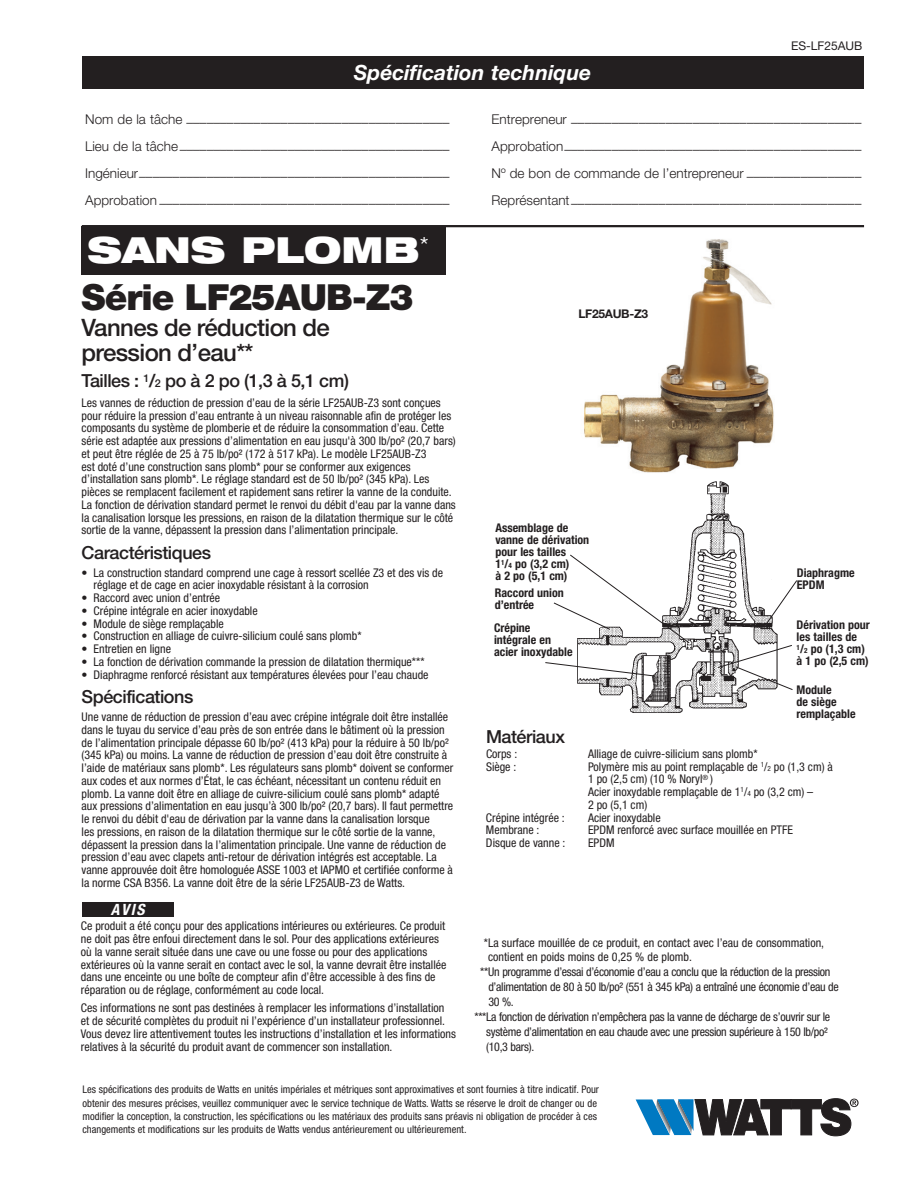
<style>
.page{position:relative;width:918px;height:1188px;background:#fff}
.page>*{position:absolute;margin:0;border:0;box-sizing:border-box;transform-origin:0 0}
.t1{font:900 36px "Helvetica Neue LT Std";letter-spacing:-.025em;color:#231f20}
.t2{font:900 expanded 36px "Helvetica Neue LT Std";color:#fff}
.t3{font:500 24px/25.5px "Helvetica Neue LT Std";letter-spacing:-.025em;color:#231f20}
.t4{font:italic 700 21px "Helvetica Neue LT Std";color:#fff}
.t5{font:500 18px "Helvetica Neue LT Std";letter-spacing:-.025em;color:#231f20}
.t6{font:italic 700 condensed 15.6px "Helvetica Neue LT Std";color:#fff}
.t7{font:300 13.5px "Helvetica Neue LT Std";color:#231f20}
.t8{font:condensed 12px/12.8px "Helvetica Neue LT Std";color:#231f20}
.t9{font:condensed 12px "Helvetica Neue LT Std";letter-spacing:-.025em;color:#231f20}
.t10{font:700 condensed 12px/12px "Helvetica Neue LT Std";color:#231f20}
.t11{font:12px "Helvetica Neue LT Std";color:#231f20}
.t12{font:700 12px "Helvetica Neue LT Std";letter-spacing:-.025em;color:#231f20}
.t13{font:condensed 10.5px/13.2px "Helvetica Neue LT Std";color:#231f20}
.s1{font-size:10.8px}
.s2{font-size:7.2px}
</style>
<div class="page">
<div style="left:82px;top:57px;width:781px;height:32px;background:#231f20"></div>
<hr style="left:82px;top:225px;width:782px;height:2px;background:#231f20">
<img style="left:583px;top:239px;width:191px;height:234px">
<img style="left:577px;top:481px;width:201px;height:232px">
<svg style="left:545px;top:662px;width:111px;height:15px"></svg>
<svg style="left:717px;top:644px;width:76px;height:47px"></svg>
<svg style="left:765px;top:580px;width:32px;height:46px"></svg>
<svg style="left:553px;top:554px;width:137px;height:90px"></svg>
<div style="left:81px;top:227px;width:365px;height:48px;background:#231f20"></div>
<svg style="left:636px;top:1098px;width:223px;height:38px"></svg>
<div style="left:82px;top:902px;width:91px;height:14px;background:#231f20"></div>
<h3 class="t4" style="left:354px;top:60px;width:239px">Spécification technique</h3>
<p class="t11" style="left:791px;top:38px;width:73px">ES-LF25AUB</p>
<p class="t7" style="left:85px;top:114px;width:366px">Nom de la tâche –––––––––––––––––––––––––––––––––––––––</p>
<p class="t7" style="left:492px;top:114px;width:371px">Entrepreneur –––––––––––––––––––––––––––––––––––––––––––</p>
<p class="t7" style="left:85px;top:141px;width:366px">Lieu de la tâche––––––––––––––––––––––––––––––––––––––––</p>
<p class="t7" style="left:492px;top:141px;width:371px">Approbation––––––––––––––––––––––––––––––––––––––––––––</p>
<p class="t7" style="left:85px;top:168px;width:366px">Ingénieur––––––––––––––––––––––––––––––––––––––––––––––</p>
<p class="t7" style="left:492px;top:165px;width:371px">Nº de bon de commande de l’entrepreneur –––––––––––––––––</p>
<p class="t7" style="left:85px;top:195px;width:366px">Approbation –––––––––––––––––––––––––––––––––––––––––––</p>
<p class="t7" style="left:492px;top:195px;width:371px">Représentant–––––––––––––––––––––––––––––––––––––––––––</p>
<h1 class="t2" style="left:88px;top:227px;width:343px">SANS PLOMB<sup>*</sup></h1>
<h1 class="t1" style="left:82px;top:276px;width:334px">Série LF25AUB-Z3</h1>
<h2 class="t3" style="left:82px;top:314px;width:250px">Vannes de réduction de pression d’eau**</h2>
<h3 class="t5" style="left:82px;top:370px;width:269px">Tailles : <sup>1</sup>/<span class="s1">2</span> po à 2 po (1,3 à 5,1 cm)</h3>
<p class="t8" style="left:82px;top:396px;width:376px">Les vannes de réduction de pression d’eau de la série LF25AUB-Z3 sont conçues pour réduire la pression d’eau entrante à un niveau raisonnable afin de protéger les composants du système de plomberie et de réduire la consommation d’eau. Cette série est adaptée aux pressions d’alimentation en eau jusqu'à 300 lb/po² (20,7 bars) et peut être réglée de 25 à 75 lb/po² (172 à 517 kPa). Le modèle LF25AUB-Z3<br>est doté d’une construction sans plomb* pour se conformer aux exigences d’installation sans plomb*. Le réglage standard est de 50 lb/po² (345 kPa). Les pièces se remplacent facilement et rapidement sans retirer la vanne de la conduite.<br>La fonction de dérivation standard permet le renvoi du débit d'eau par la vanne dans la canalisation lorsque les pressions, en raison de la dilatation thermique sur le côté sortie de la vanne, dépassent la pression dans l’alimentation principale.</p>
<h3 class="t5" style="left:82px;top:541px;width:131px">Caractéristiques</h3>
<p class="t8" style="left:94px;top:566px;width:351px;text-indent:-12px">• La construction standard comprend une cage à ressort scellée Z3 et des vis de réglage et de cage en acier inoxydable résistant à la corrosion</p>
<p class="t8" style="left:82px;top:591px;width:140px">• Raccord avec union d’entrée</p>
<p class="t8" style="left:82px;top:604px;width:178px">• Crépine intégrale en acier inoxydable</p>
<p class="t8" style="left:82px;top:617px;width:144px">• Module de siège remplaçable</p>
<p class="t8" style="left:82px;top:630px;width:281px">• Construction en alliage de cuivre-silicium coulé sans plomb*</p>
<p class="t8" style="left:82px;top:642px;width:91px">• Entretien en ligne</p>
<p class="t8" style="left:82px;top:655px;width:345px">• La fonction de dérivation commande la pression de dilatation thermique***</p>
<p class="t8" style="left:82px;top:668px;width:348px">• Diaphragme renforcé résistant aux températures élevées pour l’eau chaude</p>
<h3 class="t5" style="left:82px;top:686px;width:113px">Spécifications</h3>
<p class="t8" style="left:82px;top:710px;width:373px">Une vanne de réduction de pression d’eau avec crépine intégrale doit être installée dans le tuyau du service d’eau près de son entrée dans le bâtiment où la pression de l’alimentation principale dépasse 60 lb/po² (413 kPa) pour la réduire à 50 lb/po² (345 kPa) ou moins. La vanne de réduction de pression d’eau doit être construite à l’aide de matériaux sans plomb*. Les régulateurs sans plomb* doivent se conformer aux codes et aux normes d’État, le cas échéant, nécessitant un contenu réduit en plomb. La vanne doit être en alliage de cuivre-silicium coulé sans plomb* adapté aux pressions d’alimentation en eau jusqu’à 300 lb/po² (20,7 bars). Il faut permettre le renvoi du débit d'eau de dérivation par la vanne dans la canalisation lorsque<br>les pressions, en raison de la dilatation thermique sur le côté sortie de la vanne, dépassent la pression dans la l’alimentation principale. Une vanne de réduction de pression d’eau avec clapets anti-retour de dérivation intégrés est acceptable. La vanne approuvée doit être homologuée ASSE 1003 et IAPMO et certifiée conforme à la norme CSA B356. La vanne doit être de la série LF25AUB-Z3 de Watts.</p>
<h3 class="t6" style="left:111px;top:900px;width:35px">AVIS</h3>
<p class="t12" style="left:578px;top:306px;width:71px">LF25AUB-Z3</p>
<p class="t10" style="left:495px;top:522px;width:95px">Assemblage de vanne de dérivation pour les tailles<br>1<sup>1</sup>/<span class="s2">4</span> po (3,2 cm)<br>à 2 po (5,1 cm)</p>
<p class="t10" style="left:495px;top:587px;width:71px">Raccord union d’entrée</p>
<p class="t10" style="left:494px;top:622px;width:80px">Crépine intégrale en acier inoxydable</p>
<p class="t10" style="left:797px;top:567px;width:59px">Diaphragme<br>EPDM</p>
<p class="t10" style="left:797px;top:619px;width:75px">Dérivation pour les tailles de<br><sup>1</sup>/<span class="s2">2</span> po (1,3 cm) à 1 po (2,5 cm)</p>
<p class="t10" style="left:797px;top:683px;width:61px">Module<br>de siège remplaçable</p>
<h3 class="t5" style="left:486px;top:726px;width:81px">Matériaux</h3>
<p class="t8" style="left:486px;top:747px;width:33px">Corps :</p>
<p class="t8" style="left:588px;top:747px;width:171px">Alliage de cuivre-silicium sans plomb*</p>
<p class="t8" style="left:486px;top:760px;width:32px">Siège :</p>
<p class="t8" style="left:588px;top:760px;width:246px">Polymère mis au point remplaçable de <sup>1</sup>/<span class="s2">2</span> po (1,3 cm) à 1 po (2,5 cm) (10 % Noryl<sup>®</sup> )<br>Acier inoxydable remplaçable de 1<sup>1</sup>/<span class="s2">4</span> po (3,2 cm) –<br>2 po (5,1 cm)</p>
<p class="t8" style="left:486px;top:811px;width:80px">Crépine intégrée :</p>
<p class="t8" style="left:588px;top:811px;width:74px">Acier inoxydable</p>
<p class="t8" style="left:486px;top:824px;width:55px">Membrane :</p>
<p class="t8" style="left:588px;top:824px;width:206px">EPDM renforcé avec surface mouillée en PTFE</p>
<p class="t8" style="left:486px;top:836px;width:81px">Disque de vanne :</p>
<p class="t8" style="left:588px;top:836px;width:28px">EPDM</p>
<p class="t8" style="left:81px;top:920px;width:367px">Ce produit a été conçu pour des applications intérieures ou extérieures. Ce produit ne doit pas être enfoui directement dans le sol. Pour des applications extérieures où la vanne serait située dans une cave ou une fosse ou pour des applications extérieures où la vanne serait en contact avec le sol, la vanne devrait être installée dans une enceinte ou une boîte de compteur afin d’être accessible à des fins de réparation ou de réglage, conformément au code local.</p>
<p class="t8" style="left:81px;top:1002px;width:376px">Ces informations ne sont pas destinées à remplacer les informations d’installation<br>et de sécurité complètes du produit ni l’expérience d’un installateur professionnel.<br>Vous devez lire attentivement toutes les instructions d’installation et les informations relatives à la sécurité du produit avant de commencer son installation.</p>
<p class="t8" style="left:488px;top:936px;width:338px;line-height:13.5px;text-indent:-4px">*La surface mouillée de ce produit, en contact avec l’eau de consommation, contient en poids moins de 0,25 % de plomb.</p>
<p class="t9" style="left:480px;top:965px;width:352px">**Un programme d’essai d’économie d’eau a conclu que la réduction de la pression</p>
<p class="t9" style="left:488px;top:980px;width:352px">d’alimentation de 80 à 50 lb/po² (551 à 345 kPa) a entraîné une économie d’eau de</p>
<p class="t8" style="left:488px;top:995px;width:27px">30 %.</p>
<p class="t9" style="left:474px;top:1010px;width:357px">***La fonction de dérivation n’empêchera pas la vanne de décharge de s’ouvrir sur le</p>
<p class="t9" style="left:486px;top:1025px;width:343px">système d’alimentation en eau chaude avec une pression supérieure à 150 lb/po²</p>
<p class="t8" style="left:486px;top:1040px;width:50px">(10,3 bars).</p>
<p class="t13" style="left:82px;top:1083px;width:518px">Les spécifications des produits de Watts en unités impériales et métriques sont approximatives et sont fournies à titre indicatif. Pour obtenir des mesures précises, veuillez communiquer avec le service technique de Watts. Watts se réserve le droit de changer ou de modifier la conception, la construction, les spécifications ou les matériaux des produits sans préavis ni obligation de procéder à ces changements et modifications sur les produits de Watts vendus antérieurement ou ultérieurement.</p>
</div>
